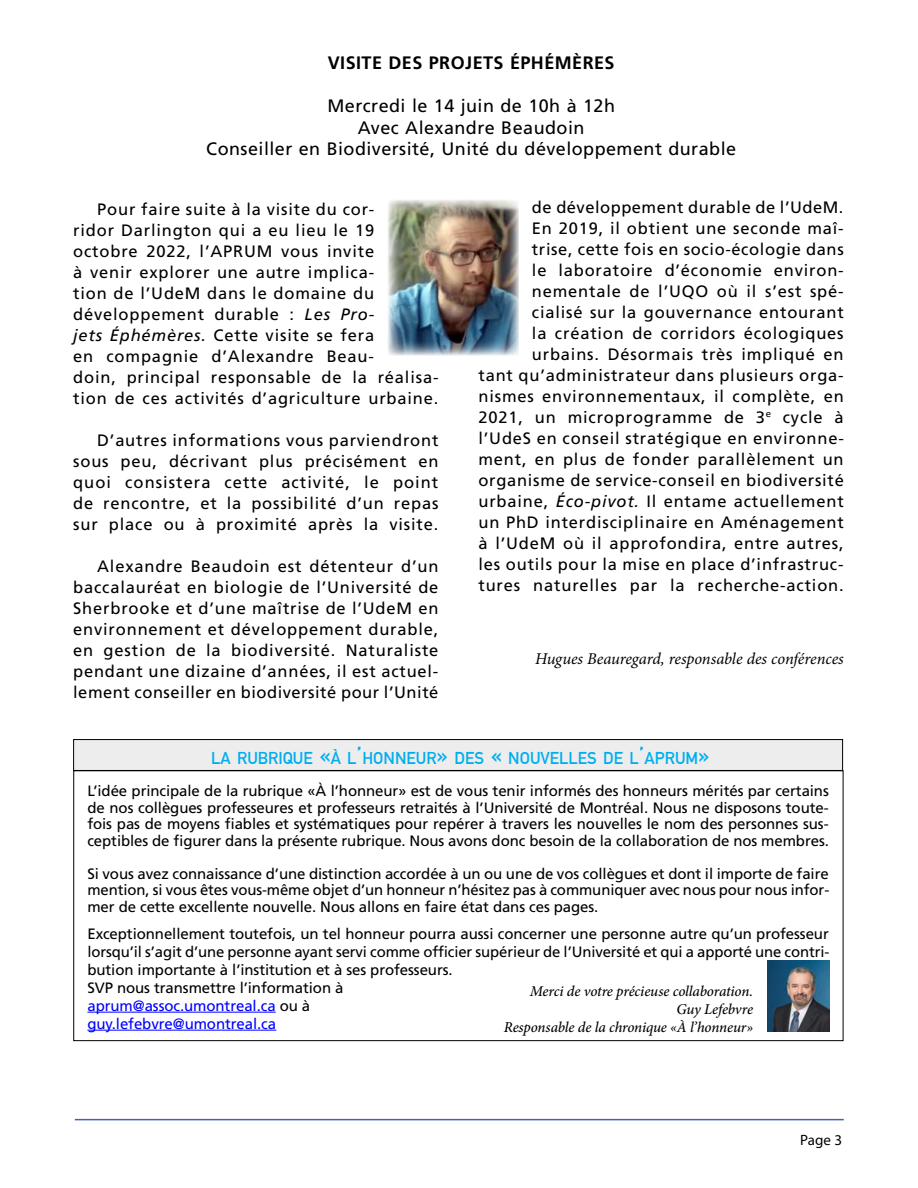
<style>
.page{position:relative;width:918px;height:1188px;background:#fff}
.page>*{position:absolute;margin:0;border:0;box-sizing:border-box;transform-origin:0 0}
.t1{font:18px/21.6px "Frutiger";letter-spacing:.025em;color:#000;text-align:center}
.t2{font:700 18px "Frutiger";letter-spacing:.025em;color:#000}
.t3{font:700 16.8px "DIN Alternate";color:#00aeef}
.t4{font:16.5px/21px "Frutiger";letter-spacing:.05em;color:#000;text-align:justify}
.t5{font:italic 16.5px "Minion Pro";letter-spacing:-.01em;color:#000}
.t6{font:15px/16.5px "Frutiger";letter-spacing:-.005em;color:#000;text-align:justify}
.t7{font:italic 500 15px/18px "Minion Pro";letter-spacing:-.01em;color:#000;text-align:right}
.t8{font:15px "Myriad Pro";color:#000}
.s1{font-style:italic}
.s2{font-size:24px}
.s3{color:#00f}
</style>
<div class="page">
<hr style="left:75px;top:1119px;width:769px;height:1px;background:#3c65af">
<div style="left:74px;top:740px;width:769px;height:30px;background:#ededee"></div>
<div style="left:73px;top:739px;width:770px;height:32px;border:1px solid #000"></div>
<hr style="left:87px;top:1012px;width:189px;height:1px;background:#00f">
<hr style="left:87px;top:1030px;width:189px;height:1px;background:#00f">
<img style="left:767px;top:961px;width:62px;height:71px">
<img style="left:388px;top:200px;width:130px;height:155px">
<p class="t2" style="left:328px;top:52px;width:288px">VISITE DES PROJETS ÉPHÉMÈRES</p>
<p class="t1" style="left:206px;top:95px;width:531px">Mercredi le 14 juin de 10h à 12h<br>Avec Alexandre Beaudoin<br>Conseiller en Biodiversité, Unité du développement durable</p>
<p class="t4" style="left:73px;top:199px;width:367px;text-align:left;text-indent:24px">Pour faire suite à la visite du cor-<br>ridor Darlington qui a eu lieu le 19 octobre 2022, l’APRUM vous invite<br>à venir explorer une autre implica-<br>tion de l’UdeM dans le domaine du développement durable : <span class="s1">Les Pro-<br>jets Éphémères.</span> Cette visite se fera<br>en compagnie d’Alexandre Beau-<br>doin, principal responsable de la réalisa&shy;tion de ces activités d’agriculture urbaine.</p>
<p class="t4" style="left:73px;top:430px;width:367px;text-indent:24px">D’autres informations vous parviendront sous peu, décrivant plus précisément en quoi consistera cette activité, le point de rencontre, et la possibilité d’un repas sur place ou à proximité après la visite.</p>
<p class="t4" style="left:73px;top:556px;width:367px;text-indent:24px">Alexandre Beaudoin est détenteur d’un baccalauréat en biologie de l’Université de Sherbrooke et d’une maîtrise de l’UdeM en environnement et développement durable, en gestion de la biodiversité. Naturaliste pendant une dizaine d’années, il est actuel&shy;lement conseiller en biodiversité pour l’Unité</p>
<p class="t4" style="left:478px;top:197px;width:367px;text-align:right">de développement durable de l’UdeM.<br>En 2019, il obtient une seconde maî-<br>trise, cette fois en socio-écologie dans<br>le laboratoire d’économie environ&shy;nementale de l’UQO où il s’est spé&shy;cialisé sur la gouvernance entourant<br>la création de corridors écologiques urbains. Désormais très impliqué en<br>tant qu’administrateur dans plusieurs orga&shy;nismes environnementaux, il complète, en 2021, un microprogramme de 3<sup>e</sup> cycle à l’UdeS en conseil stratégique en environne&shy;ment, en plus de fonder parallèlement un organisme de service-conseil en biodiversité urbaine, <span class="s1">Éco-pivot.</span> Il entame actuellement un PhD interdisciplinaire en Aménagement à l’UdeM où il approfondira, entre autres, les outils pour la mise en place d’infrastruc&shy;tures naturelles par la recherche-action.</p>
<p class="t5" style="left:535px;top:648px;width:310px">Hugues Beauregard, responsable des conférences</p>
<p class="t3" style="left:211px;top:746px;width:500px">LA RUBRIQUE <span class="s2">«</span>À L<span class="s2">’</span>HONNEUR<span class="s2">»</span> DES <span class="s2">«</span> NOUVELLES DE L<span class="s2">’</span>APRUM<span class="s2">»</span></p>
<p class="t6" style="left:87px;top:783px;width:743px">L’idée principale de la rubrique «À l’honneur» est de vous tenir informés des honneurs mérités par certains de nos collègues professeures et professeurs retraités à l’Université de Montréal. Nous ne disposons toute&shy;fois pas de moyens fiables et systématiques pour repérer à travers les nouvelles le nom des personnes sus&shy;ceptibles de figurer dans la présente rubrique. Nous avons donc besoin de la collaboration de nos membres.</p>
<p class="t6" style="left:87px;top:865px;width:743px">Si vous avez connaissance d’une distinction accordée à un ou une de vos collègues et dont il importe de faire mention, si vous êtes vous-même objet d’un honneur n’hésitez pas à communiquer avec nous pour nous infor&shy;mer de cette excellente nouvelle. Nous allons en faire état dans ces pages.</p>
<p class="t6" style="left:87px;top:924px;width:743px;line-height:18px;text-align:left">Exceptionnellement toutefois, un tel honneur pourra aussi concerner une personne autre qu’un professeur lorsqu’il s’agit d’une personne ayant servi comme officier supérieur de l’Université et qui a apporté une contri&shy;bution importante à l’institution et à ses professeurs.<br>SVP nous transmettre l’information à<br><span class="s3">aprum@assoc.umontreal.ca</span> ou à<br><span class="s3">guy.lefebvre@umontreal.ca</span></p>
<p class="t7" style="left:504px;top:982px;width:251px">Merci de votre précieuse collaboration.<br>Guy Lefebvre<br>Responsable de la chronique «À l’honneur»</p>
<p class="t8" style="left:800px;top:1131px;width:43px">Page 3</p>
</div>
